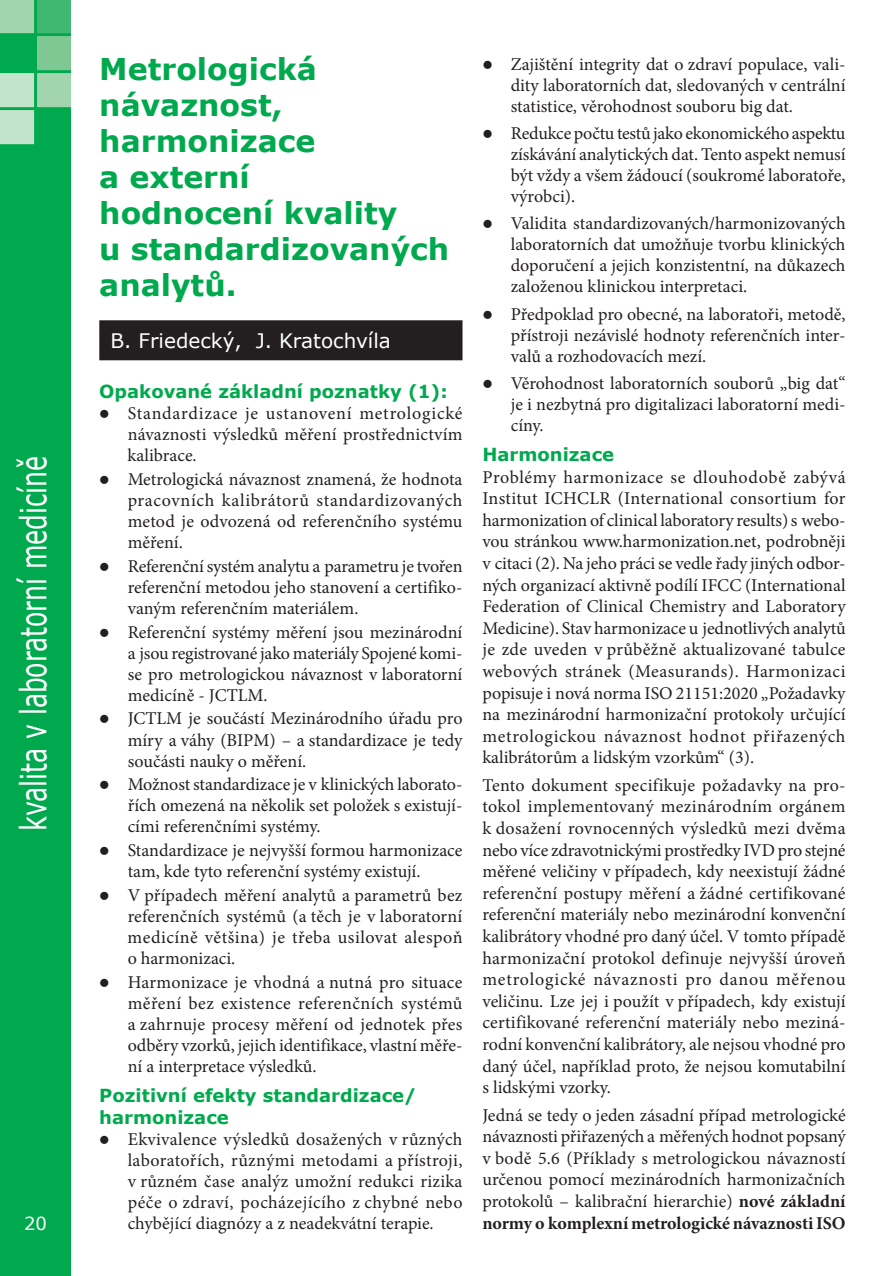
<style>
.page{position:relative;width:891px;height:1276px;background:#fff}
.page>*{position:absolute;margin:0;border:0;box-sizing:border-box;transform-origin:0 0}
.t1{font:36px "Verdana";color:#fff;scale:.7 1}
.t2{font:700 30px/36px "Verdana";color:#00a94d}
.t3{font:20px "Verdana";color:#fff}
.t4{font:18px/21px "Minion Pro";color:#231f20;text-align:justify}
.t5{font:700 18px/21.6px "Verdana";color:#00a94d}
.t6{font:18px "Verdana";color:#fff}
.s1{font-weight:700}
</style>
<div class="page">
<img style="left:0;top:0;width:71px;height:1276px">
<div style="left:99px;top:320px;width:363px;height:40px;background:#231f20"></div>
<h1 class="t1" style="left:9px;top:831px;width:538px;rotate:-90deg">kvalita v laboratorní medicíně</h1>
<p class="t6" style="left:24px;top:1211px;width:24px">20</p>
<h2 class="t2" style="left:99px;top:50px;width:351px">Metrologická návaznost, harmonizace<br>a externí<br>hodnocení kvality<br>u standardizovaných analytů.</h2>
<p class="t3" style="left:111px;top:327px;width:282px">B. Friedecký, J. Kratochvíla</p>
<p class="t5" style="left:99px;top:380px;width:350px">Opakované základní poznatky (1):</p>
<p class="t4" style="left:128px;top:403px;width:336px;text-indent:-28px">● Standardizace je ustanovení metrologické návaznosti výsledků měření prostřednictvím kalibrace.</p>
<p class="t4" style="left:128px;top:469px;width:336px;text-indent:-28px">● Metrologická návaznost znamená, že hodnota pracovních kalibrátorů standardizovaných metod je odvozená od referenčního systému měření.</p>
<p class="t4" style="left:128px;top:555px;width:336px;text-indent:-28px">● Referenční systém analytu a parametru je tvořen referenční metodou jeho stanovení a certifiko&shy;vaným referenčním materiálem.</p>
<p class="t4" style="left:128px;top:621px;width:336px;text-indent:-28px">● Referenční systémy měření jsou mezinárodní a jsou registrované jako materiály Spojené komi&shy;se pro metrologickou návaznost v laboratorní medicíně - JCTLM.</p>
<p class="t4" style="left:128px;top:708px;width:336px;text-indent:-28px">● JCTLM je součástí Mezinárodního úřadu pro míry a váhy (BIPM) – a standardizace je tedy součásti nauky o měření.</p>
<p class="t4" style="left:128px;top:774px;width:336px;text-indent:-28px">● Možnost standardizace je v klinických laborato&shy;řích omezená na několik set položek s existují&shy;cími referenčními systémy.</p>
<p class="t4" style="left:128px;top:840px;width:336px;text-indent:-28px">● Standardizace je nejvyšší formou harmonizace tam, kde tyto referenční systémy existují.</p>
<p class="t4" style="left:128px;top:885px;width:336px;text-indent:-28px">● V případech měření analytů a parametrů bez referenčních systémů (a těch je v laboratorní medicíně většina) je třeba usilovat alespoň o harmonizaci.</p>
<p class="t4" style="left:128px;top:971px;width:336px;text-indent:-28px">● Harmonizace je vhodná a nutná pro situace měření bez existence referenčních systémů a zahrnuje procesy měření od jednotek přes odběry vzorků, jejich identifikace, vlastní měře&shy;ní a interpretace výsledků.</p>
<p class="t5" style="left:99px;top:1084px;width:319px">Pozitivní efekty standardizace/ harmonizace</p>
<p class="t4" style="left:128px;top:1128px;width:336px;text-indent:-28px">● Ekvivalence výsledků dosažených v různých laboratořích, různými metodami a přístroji, v různém čase analýz umožní redukci rizika péče o zdraví, pocházejícího z chybné nebo chybějící diagnózy a z neadekvátní terapie.</p>
<p class="t4" style="left:510px;top:54px;width:336px;text-indent:-28px">● Zajištění integrity dat o zdraví populace, vali&shy;dity laboratorních dat, sledovaných v centrální statistice, věrohodnost souboru big dat.</p>
<p class="t4" style="left:510px;top:123px;width:336px;text-indent:-28px">● Redukce počtu testů jako ekonomického aspektu získávání analytických dat. Tento aspekt nemusí být vždy a všem žádoucí (soukromé laboratoře, výrobci).</p>
<p class="t4" style="left:510px;top:213px;width:336px;text-indent:-28px">● Validita standardizovaných/harmonizovaných laboratorních dat umožňuje tvorbu klinických doporučení a jejich konzistentní, na důkazech založenou klinickou interpretaci.</p>
<p class="t4" style="left:510px;top:303px;width:336px;text-indent:-28px">● Předpoklad pro obecné, na laboratoři, metodě, přístroji nezávislé hodnoty referenčních inter&shy;valů a rozhodovacích mezí.</p>
<p class="t4" style="left:510px;top:373px;width:336px;text-indent:-28px">● Věrohodnost laboratorních souborů „big dat“ je i nezbytná pro digitalizaci laboratorní medi&shy;cíny.</p>
<p class="t5" style="left:482px;top:443px;width:133px">Harmonizace</p>
<p class="t4" style="left:482px;top:466px;width:364px;line-height:21.6px">Problémy harmonizace se dlouhodobě zabývá Institut ICHCLR (International consortium for harmonization of clinical laboratory results) s webo&shy;vou stránkou www.harmonization.net, podrobněji v citaci (2). Na jeho práci se vedle řady jiných odbor&shy;ných organizací aktivně podílí IFCC (International Federation of Clinical Chemistry and Laboratory Medicine). Stav harmonizace u jednotlivých analytů je zde uveden v průběžně aktualizované tabulce webových stránek (Measurands). Harmonizaci popisuje i nová norma ISO 21151:2020 „Požadavky na mezinárodní harmonizační protokoly určující metrologickou návaznost hodnot přiřazených kalibrátorům a lidským vzorkům“ (3).</p>
<p class="t4" style="left:482px;top:774px;width:364px;line-height:21.6px">Tento dokument specifikuje požadavky na pro&shy;tokol implementovaný mezinárodním orgánem k dosažení rovnocenných výsledků mezi dvěma nebo více zdravotnickými prostředky IVD pro stejné měřené veličiny v případech, kdy neexistují žádné referenční postupy měření a žádné certifikované referenční materiály nebo mezinárodní konvenční kalibrátory vhodné pro daný účel. V tomto případě harmonizační protokol definuje nejvyšší úroveň metrologické návaznosti pro danou měřenou veličinu. Lze jej i použít v případech, kdy existují certifikované referenční materiály nebo meziná&shy;rodní konvenční kalibrátory, ale nejsou vhodné pro daný účel, například proto, že nejsou komutabilní s lidskými vzorky.</p>
<p class="t4" style="left:482px;top:1104px;width:365px;line-height:21.6px">Jedná se tedy o jeden zásadní případ metrologické návaznosti přiřazených a měřených hodnot popsaný v bodě 5.6 (Příklady s metrologickou návazností určenou pomocí mezinárodních harmonizačních protokolů – kalibrační hierarchie) <span class="s1">nové základní normy o komplexní metrologické návaznosti ISO</span></p>
</div>
